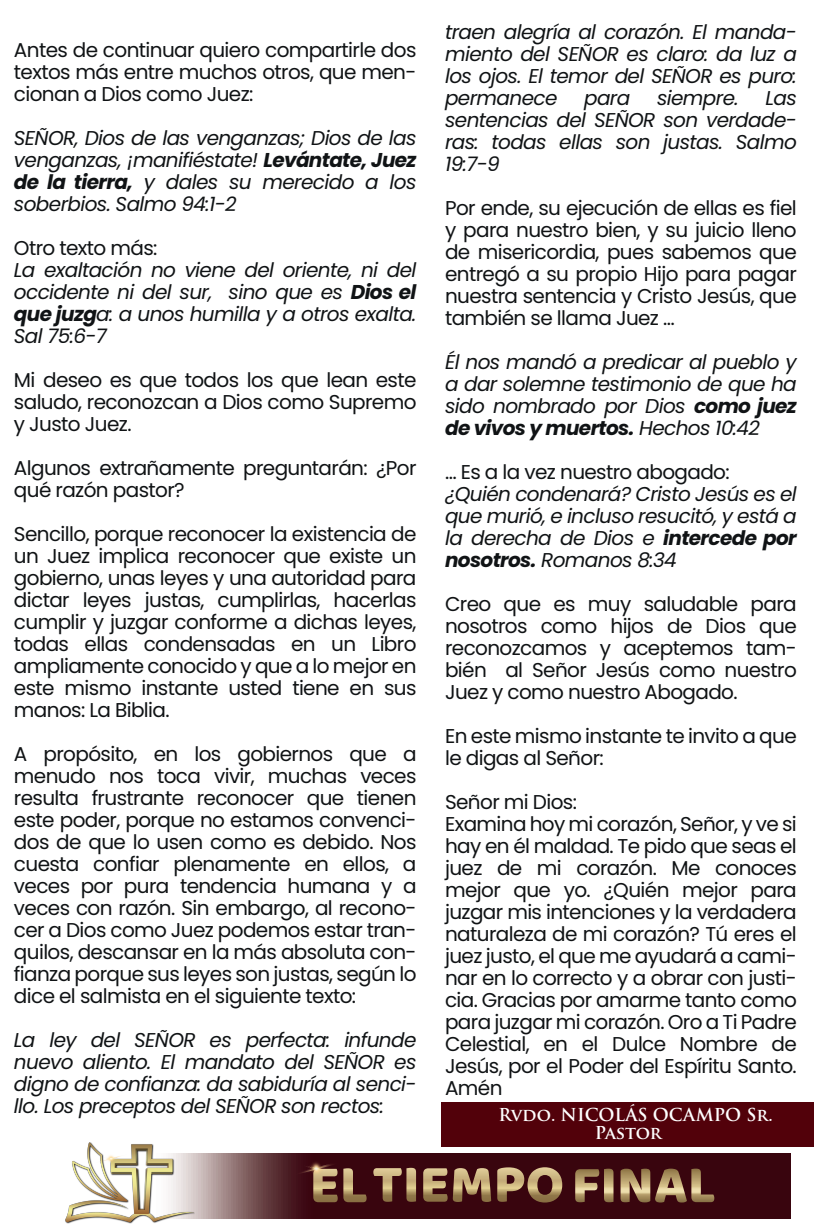
<style>
.page{position:relative;width:814px;height:1224px;background:#fff}
.page>*{position:absolute;margin:0;border:0;box-sizing:border-box;transform-origin:0 0}
.t1{font:20px/22px "Poppins";letter-spacing:-.03em;color:#101315;text-align:justify}
.t2{font:italic 20px/22px "Poppins";letter-spacing:-.03em;color:#101315;text-align:justify}
.t3{font:700 17.4px/18.2px "Trajan Pro";color:#fff}
.s1{font-weight:700}
</style>
<div class="page">
<svg style="left:197px;top:1154px;width:593px;height:65px"></svg>
<img style="left:65px;top:1142px;width:132px;height:82px">
<div style="left:441px;top:1102px;width:372px;height:44px;background:#52010a"></div>
<svg style="left:373px;top:1168px;width:43px;height:34px"></svg>
<svg style="left:423px;top:1168px;width:24px;height:34px"></svg>
<svg style="left:453px;top:1168px;width:38px;height:34px"></svg>
<svg style="left:497px;top:1167px;width:65px;height:36px"></svg>
<svg style="left:575px;top:1169px;width:38px;height:33px"></svg>
<svg style="left:620px;top:1169px;width:94px;height:34px"></svg>
<svg style="left:350px;top:1168px;width:16px;height:34px"></svg>
<img style="left:285px;top:1153px;width:65px;height:56px">
<p class="t1" style="left:14px;top:39px;width:404px">Antes de continuar quiero compartirle dos textos más entre muchos otros, que men&shy;cionan a Dios como Juez:</p>
<p class="t2" style="left:14px;top:127px;width:404px">SEÑOR, Dios de las venganzas; Dios de las venganzas, ¡manifiéstate! <span class="s1">Levántate, Juez de la tierra,</span> y dales su merecido a los soberbios. Salmo 94:1-2</p>
<p class="t1" style="left:14px;top:237px;width:145px">Otro texto más:</p>
<p class="t2" style="left:14px;top:259px;width:404px">La exaltación no viene del oriente, ni del occidente ni del sur, sino que es <span class="s1">Dios el que juzg</span>a: a unos humilla y a otros exalta.<br>Sal 75:6-7</p>
<p class="t1" style="left:14px;top:369px;width:404px">Mi deseo es que todos los que lean este saludo, reconozcan a Dios como Supremo y Justo Juez.</p>
<p class="t1" style="left:14px;top:457px;width:404px">Algunos extrañamente preguntarán: ¿Por qué razón pastor?</p>
<p class="t1" style="left:14px;top:523px;width:404px">Sencillo, porque reconocer la existencia de un Juez implica reconocer que existe un gobierno, unas leyes y una autoridad para dictar leyes justas, cumplirlas, hacerlas cumplir y juzgar conforme a dichas leyes, todas ellas condensadas en un Libro ampliamente conocido y que a lo mejor en este mismo instante usted tiene en sus manos: La Biblia.</p>
<p class="t1" style="left:14px;top:743px;width:404px">A propósito, en los gobiernos que a menudo nos toca vivir, muchas veces resulta frustrante reconocer que tienen este poder, porque no estamos convenci&shy;dos de que lo usen como es debido. Nos cuesta confiar plenamente en ellos, a veces por pura tendencia humana y a veces con razón. Sin embargo, al recono&shy;cer a Dios como Juez podemos estar tran&shy;quilos, descansar en la más absoluta con&shy;fianza porque sus leyes son justas, según lo dice el salmista en el siguiente texto:</p>
<p class="t2" style="left:14px;top:1029px;width:404px">La ley del SEÑOR es perfecta: infunde nuevo aliento. El mandato del SEÑOR es digno de confianza: da sabiduría al senci&shy;llo. Los preceptos del SEÑOR son rectos:</p>
<p class="t2" style="left:445px;top:21px;width:353px">traen alegría al corazón. El manda&shy;miento del SEÑOR es claro: da luz a los ojos. El temor del SEÑOR es puro: permanece</p>
<p class="t2" style="left:584px;top:87px;width:48px">para</p>
<p class="t2" style="left:657px;top:87px;width:83px">siempre.</p>
<p class="t2" style="left:445px;top:87px;width:353px;text-indent:320px">Las sentencias del SEÑOR son verdade&shy;ras: todas ellas son justas. Salmo 19:7-9</p>
<p class="t1" style="left:445px;top:197px;width:353px">Por ende, su ejecución de ellas es fiel y para nuestro bien, y su juicio lleno de misericordia, pues sabemos que entregó a su propio Hijo para pagar nuestra sentencia y Cristo Jesús, que también se llama Juez …</p>
<p class="t2" style="left:445px;top:351px;width:353px">Él nos mandó a predicar al pueblo y a dar solemne testimonio de que ha sido nombrado por Dios <span class="s1">como juez de vivos y muertos.</span> Hechos 10:42</p>
<p class="t1" style="left:445px;top:461px;width:286px">… Es a la vez nuestro abogado:</p>
<p class="t2" style="left:445px;top:483px;width:353px">¿Quién condenará? Cristo Jesús es el que murió, e incluso resucitó, y está a la derecha de Dios e <span class="s1">intercede por nosotros.</span> Romanos 8:34</p>
<p class="t1" style="left:445px;top:593px;width:353px">Creo que es muy saludable para nosotros como hijos de Dios que reconozcamos y aceptemos tam&shy;bién al Señor Jesús como nuestro Juez y como nuestro Abogado.</p>
<p class="t1" style="left:445px;top:725px;width:353px">En este mismo instante te invito a que le digas al Señor:</p>
<p class="t1" style="left:445px;top:791px;width:353px;text-align:left">Señor mi Dios:<br>Examina hoy mi corazón, Señor, y ve si hay en él maldad. Te pido que seas el juez de mi corazón. Me conoces mejor que yo. ¿Quién mejor para juzgar mis intenciones y la verdadera naturaleza de mi corazón? Tú eres el juez justo, el que me ayudará a cami&shy;nar en lo correcto y a obrar con justi&shy;cia. Gracias por amarme tanto como para juzgar mi corazón. Oro a Ti Padre<br>Celestial, en el Dulce Nombre de<br>Jesús, por el Poder del Espíritu Santo.<br>Amén</p>
<p class="t3" style="left:594px;top:1106px;width:179px;text-indent:-96px">Rvdo. NICOLÁS OCAMPO Sr.<br>Pastor</p>
</div>
